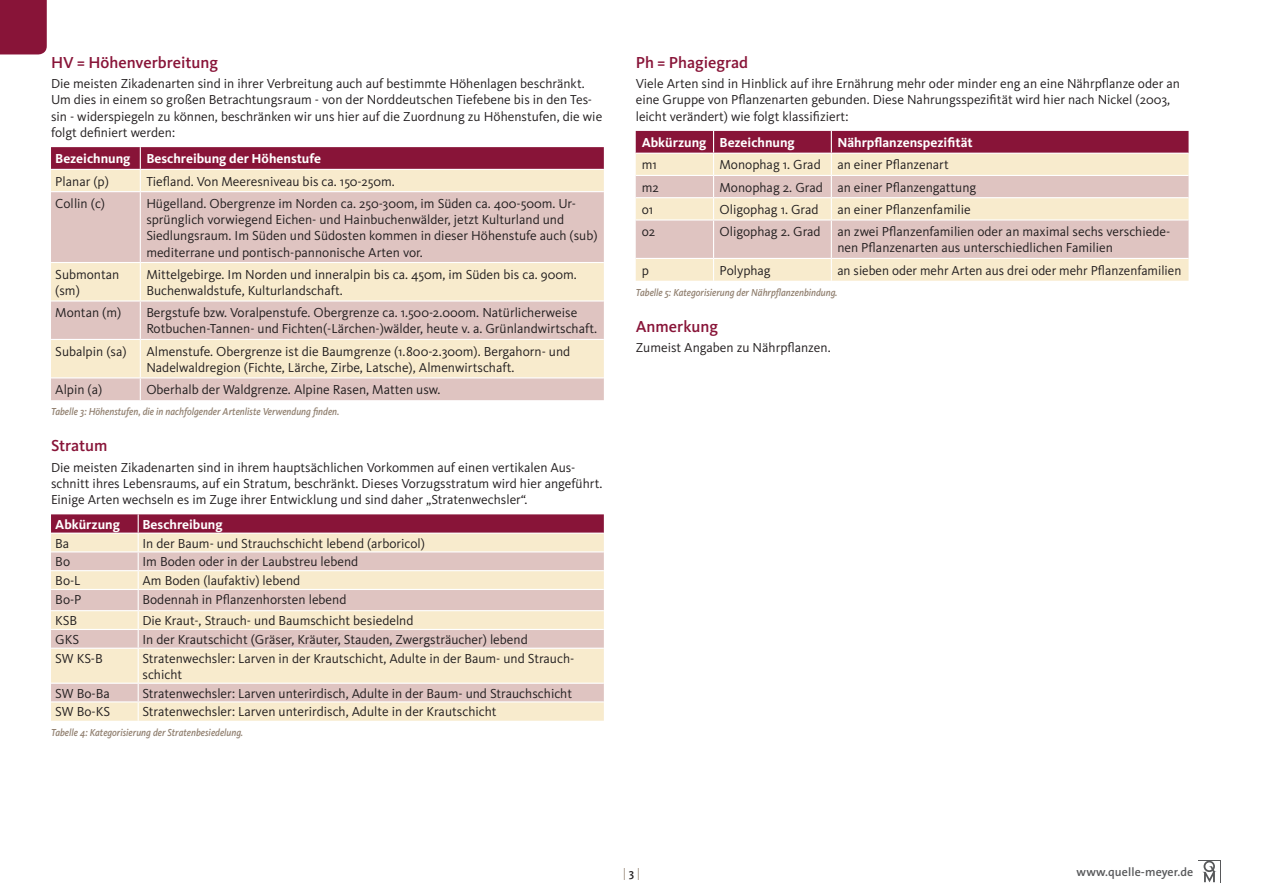
<style>
.page{position:relative;width:1263px;height:893px;background:#fff}
.page>*{position:absolute;margin:0;border:0;box-sizing:border-box;transform-origin:0 0}
.t1{font:500 16.5px "Kievit OT";color:#881438}
.t2{font:13.5px/16.2px "Kievit OT";color:#231f20}
.t3{font:700 13.5px "Kievit OT";color:#fff}
.t4{font:600 12px "The Sans B6";letter-spacing:.01em;color:#57585a}
.t5{font:12px "Kievit OT";color:#928171}
.t6{font:italic 500 10.5px "Kievit OT";color:#928171;scale:.9 1}
.s1{font-weight:500;color:#231f20}
</style>
<div class="page">
<div style="left:0;top:0;width:47px;height:54px;background:#881438"></div>
<svg style="left:1198px;top:860px;width:22px;height:1px"></svg>
<svg style="left:1202px;top:861px;width:15px;height:21px"></svg>
<svg style="left:51px;top:192px;width:553px;height:208px;background:#e8d2c5"></svg>
<svg style="left:51px;top:147px;width:553px;height:44px;background:#c18185"></svg>
<hr style="left:140px;top:192px;width:1px;height:70px;background:#fff">
<hr style="left:51px;top:262px;width:89px;height:1px;background:#fff">
<hr style="left:140px;top:262px;width:464px;height:1px;background:#fff">
<hr style="left:140px;top:263px;width:1px;height:37px;background:#fff">
<hr style="left:51px;top:300px;width:89px;height:2px;background:#fff">
<hr style="left:140px;top:300px;width:464px;height:2px;background:#fff">
<hr style="left:140px;top:302px;width:1px;height:37px;background:#fff">
<hr style="left:51px;top:339px;width:89px;height:1px;background:#fff">
<hr style="left:140px;top:339px;width:464px;height:1px;background:#fff">
<hr style="left:140px;top:340px;width:1px;height:37px;background:#fff">
<hr style="left:51px;top:377px;width:89px;height:1px;background:#fff">
<hr style="left:140px;top:377px;width:464px;height:1px;background:#fff">
<svg style="left:140px;top:378px;width:1px;height:22px"></svg>
<svg style="left:51px;top:702px;width:553px;height:19px;background:#f8ebcf"></svg>
<svg style="left:51px;top:649px;width:553px;height:52px;background:#efdec9"></svg>
<svg style="left:51px;top:514px;width:553px;height:134px;background:#debeb6"></svg>
<hr style="left:138px;top:649px;width:1px;height:34px;background:#fff">
<hr style="left:51px;top:683px;width:87px;height:1px;background:#fff">
<hr style="left:138px;top:683px;width:466px;height:1px;background:#fff">
<svg style="left:138px;top:684px;width:1px;height:37px"></svg>
<div style="left:636px;top:259px;width:552px;height:22px;background:#f8ebcd"></div>
<div style="left:636px;top:221px;width:552px;height:37px;background:#dfc4c1"></div>
<svg style="left:636px;top:131px;width:552px;height:88px;background:#d6ada7"></svg>
<hr style="left:713px;top:221px;width:1px;height:37px;background:#fff">
<hr style="left:831px;top:221px;width:1px;height:37px;background:#fff">
<svg style="left:713px;top:259px;width:1px;height:22px"></svg>
<svg style="left:831px;top:259px;width:1px;height:22px"></svg>
<p class="t1" style="left:51px;top:53px;width:169px">HV = Höhenverbreitung</p>
<p class="t2" style="left:51px;top:76px;width:553px">Die meisten Zikadenarten sind in ihrer Verbreitung auch auf bestimmte Höhenlagen beschränkt.<br>Um dies in einem so großen Betrachtungsraum - von der Norddeutschen Tiefebene bis in den Tes&shy;sin - widerspiegeln zu können, beschränken wir uns hier auf die Zuordnung zu Höhenstufen, die wie folgt definiert werden:</p>
<p class="t3" style="left:55px;top:151px;width:267px">Bezeichnung Beschreibung der Höhenstufe</p>
<p class="t2" style="left:55px;top:173px;width:55px">Planar (p)</p>
<p class="t2" style="left:146px;top:173px;width:250px">Tiefland. Von Meeresniveau bis ca. 150-250m.</p>
<p class="t2" style="left:55px;top:195px;width:51px">Collin (c)</p>
<p class="t2" style="left:146px;top:195px;width:453px">Hügelland. Obergrenze im Norden ca. 250-300m, im Süden ca. 400-500m. Ur&shy;sprünglich vorwiegend Eichen- und Hainbuchenwälder, jetzt Kulturland und Siedlungsraum. Im Süden und Südosten kommen in dieser Höhenstufe auch (sub) mediterrane und pontisch-pannonische Arten vor.</p>
<p class="t2" style="left:55px;top:266px;width:66px">Submontan (sm)</p>
<p class="t2" style="left:146px;top:266px;width:432px">Mittelgebirge. Im Norden und inneralpin bis ca. 450m, im Süden bis ca. 900m.<br>Buchenwaldstufe, Kulturlandschaft.</p>
<p class="t2" style="left:55px;top:305px;width:68px">Montan (m)</p>
<p class="t2" style="left:146px;top:305px;width:452px">Bergstufe bzw. Voralpenstufe. Obergrenze ca. 1.500-2.000m. Natürlicherweise<br>Rotbuchen-Tannen- und Fichten(-Lärchen-)wälder, heute v. a. Grünlandwirtschaft.</p>
<p class="t2" style="left:55px;top:343px;width:73px">Subalpin (sa)</p>
<p class="t2" style="left:146px;top:343px;width:425px">Almenstufe. Obergrenze ist die Baumgrenze (1.800-2.300m). Bergahorn- und<br>Nadelwaldregion (Fichte, Lärche, Zirbe, Latsche), Almenwirtschaft.</p>
<p class="t2" style="left:55px;top:382px;width:49px">Alpin (a)</p>
<p class="t2" style="left:146px;top:382px;width:295px">Oberhalb der Waldgrenze. Alpine Rasen, Matten usw.</p>
<p class="t6" style="left:51px;top:406px;width:322px">Tabelle 3: Höhenstufen, die in nachfolgender Artenliste Verwendung finden.</p>
<p class="t1" style="left:51px;top:436px;width:58px">Stratum</p>
<p class="t2" style="left:51px;top:459px;width:553px">Die meisten Zikadenarten sind in ihrem hauptsächlichen Vorkommen auf einen vertikalen Aus&shy;schnitt ihres Lebensraums, auf ein Stratum, beschränkt. Dieses Vorzugsstratum wird hier angeführt.<br>Einige Arten wechseln es im Zuge ihrer Entwicklung und sind daher „Stratenwechsler“.</p>
<p class="t3" style="left:55px;top:516px;width:66px">Abkürzung</p>
<p class="t3" style="left:142px;top:516px;width:82px">Beschreibung</p>
<p class="t2" style="left:55px;top:535px;width:16px">Ba</p>
<p class="t2" style="left:142px;top:535px;width:284px">In der Baum- und Strauchschicht lebend (arboricol)</p>
<p class="t2" style="left:55px;top:554px;width:16px">Bo</p>
<p class="t2" style="left:142px;top:554px;width:217px">Im Boden oder in der Laubstreu lebend</p>
<p class="t2" style="left:55px;top:573px;width:27px">Bo-L</p>
<p class="t2" style="left:142px;top:573px;width:159px">Am Boden (laufaktiv) lebend</p>
<p class="t2" style="left:55px;top:592px;width:28px">Bo-P</p>
<p class="t2" style="left:142px;top:592px;width:205px">Bodennah in Pflanzenhorsten lebend</p>
<p class="t2" style="left:55px;top:613px;width:24px">KSB</p>
<p class="t2" style="left:142px;top:613px;width:272px">Die Kraut-, Strauch- und Baumschicht besiedelnd</p>
<p class="t2" style="left:55px;top:632px;width:25px">GKS</p>
<p class="t2" style="left:142px;top:632px;width:387px">In der Krautschicht (Gräser, Kräuter, Stauden, Zwergsträucher) lebend</p>
<p class="t2" style="left:55px;top:650px;width:49px">SW KS-B</p>
<p class="t2" style="left:142px;top:650px;width:433px">Stratenwechsler: Larven in der Krautschicht, Adulte in der Baum- und Strauch&shy;schicht</p>
<p class="t2" style="left:55px;top:685px;width:56px">SW Bo-Ba</p>
<p class="t2" style="left:142px;top:685px;width:431px">Stratenwechsler: Larven unterirdisch, Adulte in der Baum- und Strauchschicht</p>
<p class="t2" style="left:55px;top:704px;width:56px">SW Bo-KS</p>
<p class="t2" style="left:142px;top:704px;width:356px">Stratenwechsler: Larven unterirdisch, Adulte in der Krautschicht</p>
<p class="t6" style="left:51px;top:726px;width:215px">Tabelle 4: Kategorisierung der Stratenbesiedelung.</p>
<p class="t1" style="left:636px;top:53px;width:114px">Ph = Phagiegrad</p>
<p class="t2" style="left:636px;top:76px;width:546px">Viele Arten sind in Hinblick auf ihre Ernährung mehr oder minder eng an eine Nährpflanze oder an eine Gruppe von Pflanzenarten gebunden. Diese Nahrungsspezifität wird hier nach Nickel (2003, leicht verändert) wie folgt klassifiziert:</p>
<p class="t3" style="left:642px;top:135px;width:155px">Abkürzung Bezeichnung</p>
<p class="t3" style="left:837px;top:135px;width:137px">Nährpflanzenspezifität</p>
<p class="t2" style="left:642px;top:157px;width:17px">m1</p>
<p class="t2" style="left:719px;top:157px;width:231px">Monophag 1. Grad an einer Pflanzenart</p>
<p class="t2" style="left:642px;top:179px;width:19px">m2</p>
<p class="t2" style="left:719px;top:179px;width:258px">Monophag 2. Grad an einer Pflanzengattung</p>
<p class="t2" style="left:642px;top:202px;width:13px">o1</p>
<p class="t2" style="left:719px;top:202px;width:101px">Oligophag 1. Grad</p>
<p class="t2" style="left:837px;top:202px;width:135px">an einer Pflanzenfamilie</p>
<p class="t2" style="left:642px;top:224px;width:15px">o2</p>
<p class="t2" style="left:837px;top:224px;width:334px;text-indent:-118px">Oligophag 2. Grad an zwei Pflanzenfamilien oder an maximal sechs verschiede&shy;nen Pflanzenarten aus unterschiedlichen Familien</p>
<p class="t2" style="left:642px;top:262px;width:9px">p</p>
<p class="t2" style="left:719px;top:262px;width:53px">Polyphag</p>
<p class="t2" style="left:837px;top:262px;width:346px">an sieben oder mehr Arten aus drei oder mehr Pflanzenfamilien</p>
<p class="t6" style="left:636px;top:286px;width:226px">Tabelle 5: Kategorisierung der Nährpflanzenbindung.</p>
<p class="t1" style="left:636px;top:317px;width:84px">Anmerkung</p>
<p class="t2" style="left:636px;top:340px;width:196px">Zumeist Angaben zu Nährpflanzen.</p>
<p class="t5" style="left:623px;top:866px;width:19px">| <span class="s1">3</span> |</p>
<p class="t4" style="left:1076px;top:866px;width:118px">www.quelle-meyer.de</p>
</div>
